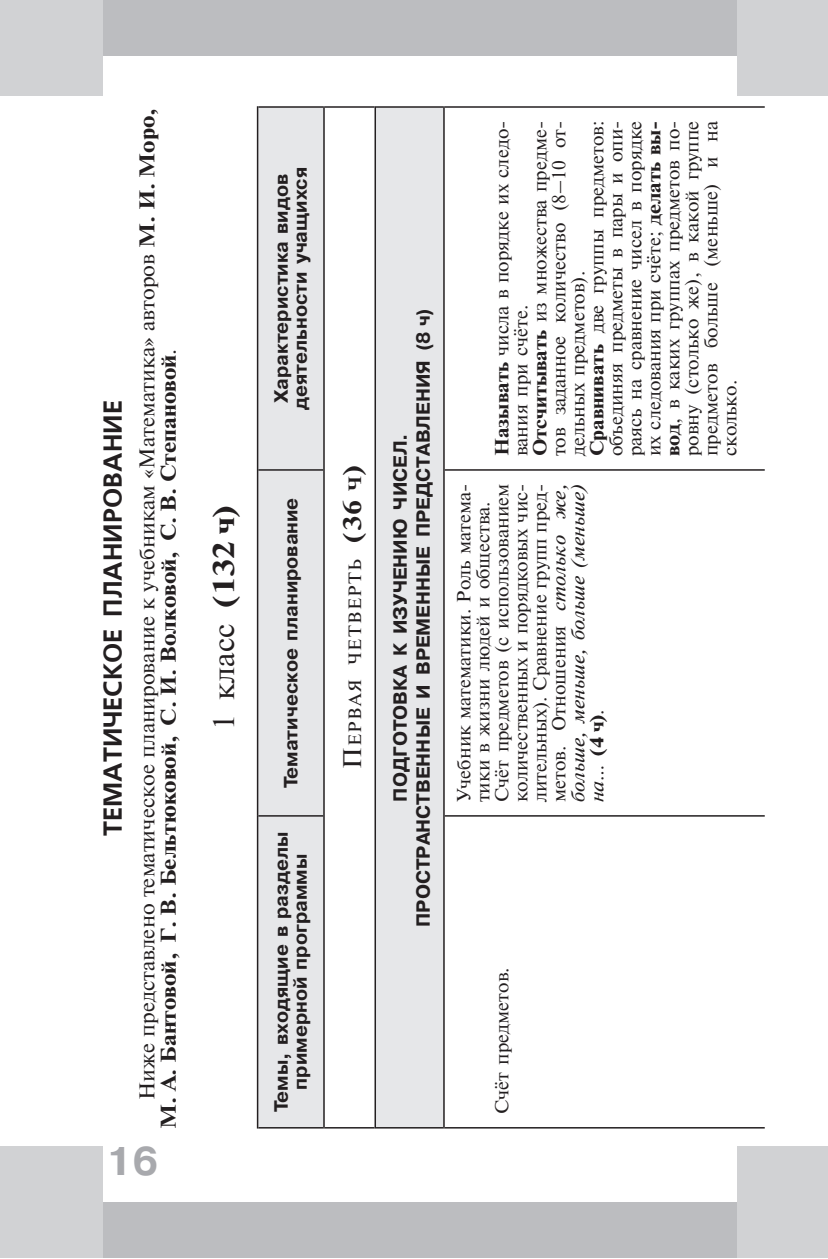
<style>
.page{position:relative;width:828px;height:1259px;background:#fff}
.page>*{position:absolute;margin:0;border:0;box-sizing:border-box;transform-origin:0 0}
.t1{font:700 40px "Pragmatica C";color:#a8a9ad}
.t2{font:30px "Newton C San Pin";color:#231f20}
.t3{font:700 26px "Free Set C";color:#231f20}
.t4{font:21.4px/21.4px "Newton C San Pin";color:#231f20}
.t5{font:700 19.2px/19.2px "Pragmatica C";color:#231f20;text-align:center}
.t6{font:19px/19px "Newton C San Pin";color:#231f20}
.t7{font:700 19px/22.8px "Pragmatica C";color:#231f20;text-align:center}
.t8{font:17.8px "Newton C San Pin";letter-spacing:.07em;color:#231f20}
.s1{font-weight:700}
.s2{font-size:25.4px}
.s3{font-weight:700;font-size:25.4px}
.s4{font-style:italic}
</style>
<div class="page">
<div style="left:28px;top:0;width:783px;height:56px;background:#bcbdc0"></div>
<div style="left:0;top:0;width:102px;height:95px;background:#d1d2d4"></div>
<div style="left:737px;top:0;width:91px;height:95px;background:#d1d2d4"></div>
<div style="left:28px;top:1202px;width:783px;height:56px;background:#bcbdc0"></div>
<div style="left:0;top:1146px;width:102px;height:112px;background:#d1d2d4"></div>
<div style="left:737px;top:1146px;width:91px;height:112px;background:#d1d2d4"></div>
<div style="left:258px;top:108px;width:65px;height:1019px;background:#e6e7e9"></div>
<svg style="left:376px;top:108px;width:389px;height:1019px"></svg>
<hr style="left:258px;top:815px;width:65px;height:1px;background:#231f20">
<hr style="left:258px;top:469px;width:65px;height:2px;background:#231f20">
<hr style="left:445px;top:815px;width:320px;height:1px;background:#231f20">
<hr style="left:445px;top:469px;width:320px;height:2px;background:#231f20">
<hr style="left:257px;top:816px;width:1px;height:312px;background:#231f20">
<hr style="left:258px;top:1127px;width:65px;height:1px;background:#231f20">
<hr style="left:257px;top:106px;width:1px;height:710px;background:#231f20">
<hr style="left:258px;top:106px;width:65px;height:2px;background:#231f20">
<hr style="left:323px;top:106px;width:2px;height:1022px;background:#231f20">
<hr style="left:376px;top:1127px;width:67px;height:1px;background:#231f20">
<hr style="left:376px;top:106px;width:67px;height:2px;background:#231f20">
<hr style="left:325px;top:1127px;width:49px;height:1px;background:#231f20">
<hr style="left:325px;top:106px;width:49px;height:2px;background:#231f20">
<hr style="left:374px;top:106px;width:2px;height:1022px;background:#231f20">
<hr style="left:443px;top:106px;width:2px;height:1022px;background:#231f20">
<hr style="left:445px;top:1127px;width:320px;height:1px;background:#231f20">
<hr style="left:445px;top:106px;width:320px;height:2px;background:#231f20">
<h3 class="t3" style="left:103px;top:836px;width:437px;rotate:-90deg">ТЕМАТИЧЕСКОЕ ПЛАНИРОВАНИЕ</h3>
<p class="t4" style="left:138px;top:1128px;width:1022px;text-indent:28px;rotate:-90deg">Ниже представлено тематическое планирование к учебникам «Математика» авторов <span class="s1">М. И. Моро,<br>М. А. Бантовой, Г. В. Бельтюковой, С. И. Волковой, С. В. Степановой</span>.</p>
<h1 class="t1" style="left:106px;top:1146px;width:54px">16</h1>
<h2 class="t2" style="left:213px;top:729px;width:224px;rotate:-90deg">1 класс <span class="s1">(132 ч)</span></h2>
<p class="t5" style="left:273px;top:410px;width:244px;rotate:-90deg">Характеристика видов деятельности учащихся</p>
<p class="t5" style="left:282px;top:788px;width:292px;rotate:-90deg">Тематическое планирование</p>
<p class="t5" style="left:273px;top:1112px;width:282px;rotate:-90deg">Темы, входящие в разделы примерной программы</p>
<p class="t8" style="left:348px;top:769px;width:304px;rotate:-90deg"><span class="s2">П</span>ЕРВАЯ ЧЕТВЕРТЬ <span class="s3">(36</span> <span class="s1">Ч</span><span class="s3">)</span></p>
<p class="t7" style="left:390px;top:927px;width:620px;rotate:-90deg">ПОДГОТОВКА К ИЗУЧЕНИЮ ЧИСЕЛ.<br>ПРОСТРАНСТВЕННЫЕ И ВРЕМЕННЫЕ ПРЕДСТАВЛЕНИЯ (8 ч)</p>
<p class="t6" style="left:494px;top:456px;width:337px;rotate:-90deg"><span class="s1">Называть</span> числа в порядке их следо&shy;вания при счёте.<br><span class="s1">Отсчитывать</span> из множества предме&shy;тов заданное количество (8–10 от&shy;дельных предметов).<br><span class="s1">Сравнивать</span> две группы предметов: объединяя предметы в пары и опи&shy;раясь на сравнение чисел в порядке их следования при счёте; <span class="s1">делать вы&shy;вод</span>, в каких группах предметов по&shy;ровну (столько же), в какой группе предметов больше (меньше) и на сколько.</p>
<p class="t6" style="left:456px;top:802px;width:320px;rotate:-90deg">Учебник математики. Роль матема&shy;тики в жизни людей и общества.<br>Счёт предметов (с использованием количественных и порядковых чис&shy;лительных). Сравнение групп пред&shy;метов. Отношения <span class="s4">столько же, больше, меньше, больше (меньше) на</span>… <span class="s1">(4 ч)</span>.</p>
<p class="t6" style="left:494px;top:1114px;width:148px;rotate:-90deg">Счёт предметов.</p>
</div>
